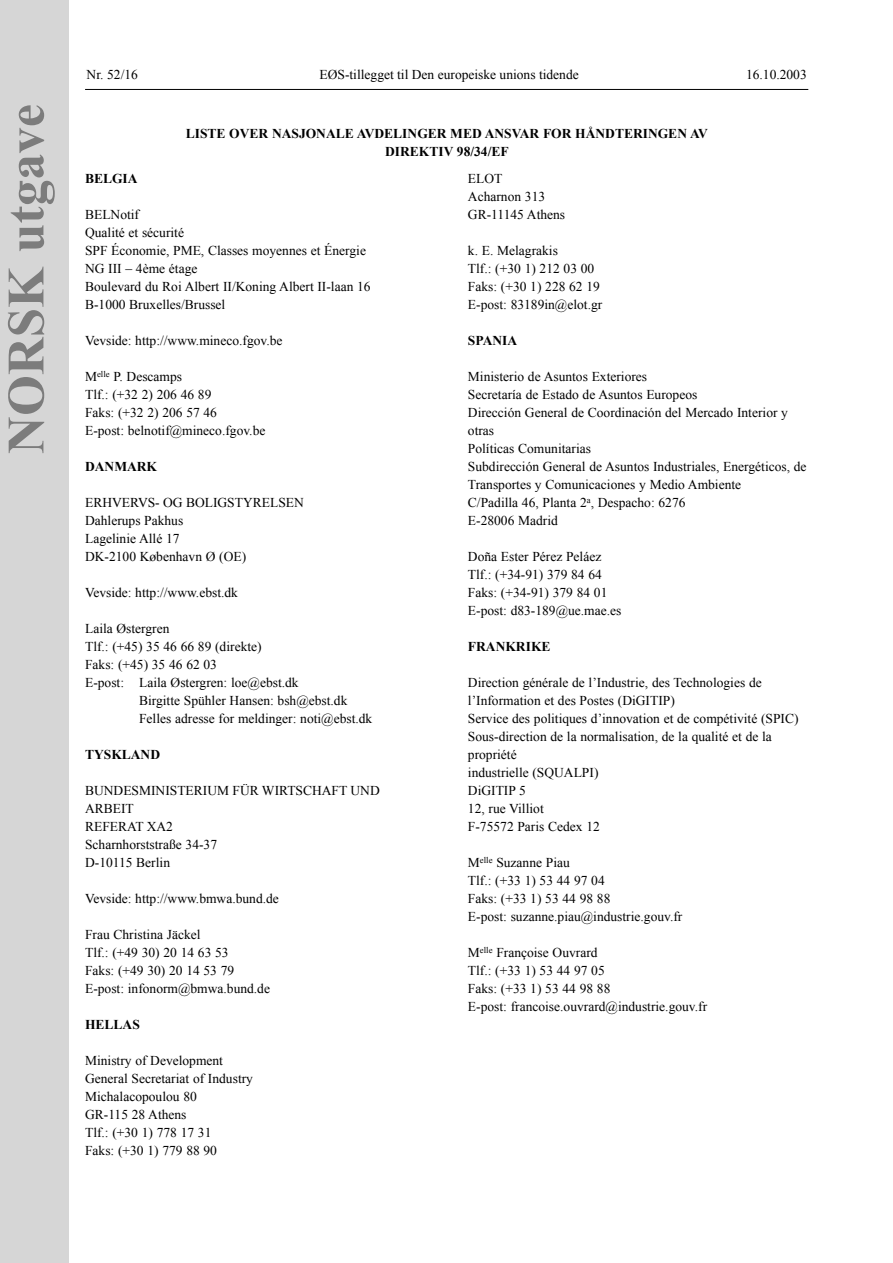
<style>
.page{position:relative;width:893px;height:1263px;background:#fff}
.page>*{position:absolute;margin:0;border:0;box-sizing:border-box;transform-origin:0 0}
.t1{font:700 52.5px "Times New Roman";color:#7c7c7c}
.t2{font:13.5px/18px "Times New Roman";color:#000}
.t3{font:700 13.5px/18px "Times New Roman";color:#000;text-align:center}
</style>
<div class="page">
<hr style="left:85px;top:89px;width:723px;height:1px;background:#000">
<div style="left:0;top:0;width:68px;height:1263px;background:#d6d6d6"></div>
<h1 class="t1" style="left:-3px;top:454px;width:351px;rotate:-90deg">NORSK utgave</h1>
<p class="t2" style="left:87px;top:65px;width:53px">Nr. 52/16</p>
<p class="t2" style="left:319px;top:65px;width:261px">EØS-tillegget til Den europeiske unions tidende</p>
<p class="t2" style="left:746px;top:65px;width:62px">16.10.2003</p>
<p class="t3" style="left:186px;top:125px;width:523px">LISTE OVER NASJONALE AVDELINGER MED ANSVAR FOR HÅNDTERINGEN AV<br>DIREKTIV 98/34/EF</p>
<p class="t3" style="left:85px;top:170px;width:54px">BELGIA</p>
<p class="t2" style="left:85px;top:206px;width:287px">BELNotif<br>Qualité et sécurité<br>SPF Économie, PME, Classes moyennes et Énergie<br>NG III – 4ème étage<br>Boulevard du Roi Albert II/Koning Albert II-laan 16<br>B-1000 Bruxelles/Brussel</p>
<p class="t2" style="left:85px;top:332px;width:199px">Vevside: http://www.mineco.fgov.be</p>
<p class="t2" style="left:85px;top:368px;width:182px">M<sup>elle</sup> P. Descamps<br>Tlf.: (+32 2) 206 46 89<br>Faks: (+32 2) 206 57 46<br>E-post: belnotif@mineco.fgov.be</p>
<p class="t3" style="left:85px;top:458px;width:73px">DANMARK</p>
<p class="t2" style="left:85px;top:494px;width:220px">ERHVERVS- OG BOLIGSTYRELSEN<br>Dahlerups Pakhus<br>Lagelinie Allé 17<br>DK-2100 København Ø (OE)</p>
<p class="t2" style="left:85px;top:584px;width:154px">Vevside: http://www.ebst.dk</p>
<p class="t2" style="left:85px;top:620px;width:86px">Laila Østergren</p>
<p class="t2" style="left:85px;top:638px;width:178px">Tlf.: (+45) 35 46 66 89 (direkte)</p>
<p class="t2" style="left:85px;top:656px;width:133px">Faks: (+45) 35 46 62 03</p>
<p class="t2" style="left:85px;top:674px;width:215px">E-post: Laila Østergren: loe@ebst.dk</p>
<p class="t2" style="left:139px;top:692px;width:210px">Birgitte Spühler Hansen: bsh@ebst.dk</p>
<p class="t2" style="left:139px;top:710px;width:235px">Felles adresse for meldinger: noti@ebst.dk</p>
<p class="t3" style="left:85px;top:746px;width:77px">TYSKLAND</p>
<p class="t2" style="left:85px;top:782px;width:296px">BUNDESMINISTERIUM FÜR WIRTSCHAFT UND<br>ARBEIT<br>REFERAT XA2<br>Scharnhorststraße 34-37<br>D-10115 Berlin</p>
<p class="t2" style="left:85px;top:890px;width:195px">Vevside: http://www.bmwa.bund.de</p>
<p class="t2" style="left:85px;top:926px;width:186px">Frau Christina Jäckel<br>Tlf.: (+49 30) 20 14 63 53<br>Faks: (+49 30) 20 14 53 79<br>E-post: infonorm@bmwa.bund.de</p>
<p class="t3" style="left:85px;top:1016px;width:56px">HELLAS</p>
<p class="t2" style="left:85px;top:1052px;width:169px">Ministry of Development<br>General Secretariat of Industry<br>Michalacopoulou 80<br>GR-115 28 Athens<br>Tlf.: (+30 1) 778 17 31<br>Faks: (+30 1) 779 88 90</p>
<p class="t2" style="left:468px;top:170px;width:99px">ELOT<br>Acharnon 313<br>GR-11145 Athens</p>
<p class="t2" style="left:468px;top:242px;width:136px">k. E. Melagrakis<br>Tlf.: (+30 1) 212 03 00<br>Faks: (+30 1) 228 62 19<br>E-post: 83189in@elot.gr</p>
<p class="t3" style="left:468px;top:332px;width:51px">SPANIA</p>
<p class="t2" style="left:468px;top:368px;width:340px">Ministerio de Asuntos Exteriores<br>Secretaría de Estado de Asuntos Europeos<br>Dirección General de Coordinación del Mercado Interior y otras<br>Políticas Comunitarias<br>Subdirección General de Asuntos Industriales, Energéticos, de Transportes y Comunicaciones y Medio Ambiente<br>C/Padilla 46, Planta 2<sup>a</sup>, Despacho: 6276<br>E-28006 Madrid</p>
<p class="t2" style="left:468px;top:548px;width:155px">Doña Ester Pérez Peláez<br>Tlf.: (+34-91) 379 84 64<br>Faks: (+34-91) 379 84 01<br>E-post: d83-189@ue.mae.es</p>
<p class="t3" style="left:468px;top:638px;width:84px">FRANKRIKE</p>
<p class="t2" style="left:468px;top:674px;width:332px">Direction générale de l’Industrie, des Technologies de l’Information et des Postes (DiGITIP)<br>Service des politiques d’innovation et de compétivité (SPIC)<br>Sous-direction de la normalisation, de la qualité et de la propriété<br>industrielle (SQUALPI)<br>DiGITIP 5<br>12, rue Villiot<br>F-75572 Paris Cedex 12</p>
<p class="t2" style="left:468px;top:854px;width:216px">M<sup>elle</sup> Suzanne Piau<br>Tlf.: (+33 1) 53 44 97 04<br>Faks: (+33 1) 53 44 98 88<br>E-post: suzanne.piau@industrie.gouv.fr</p>
<p class="t2" style="left:468px;top:944px;width:241px">M<sup>elle</sup> Françoise Ouvrard<br>Tlf.: (+33 1) 53 44 97 05<br>Faks: (+33 1) 53 44 98 88<br>E-post: francoise.ouvrard@industrie.gouv.fr</p>
</div>
